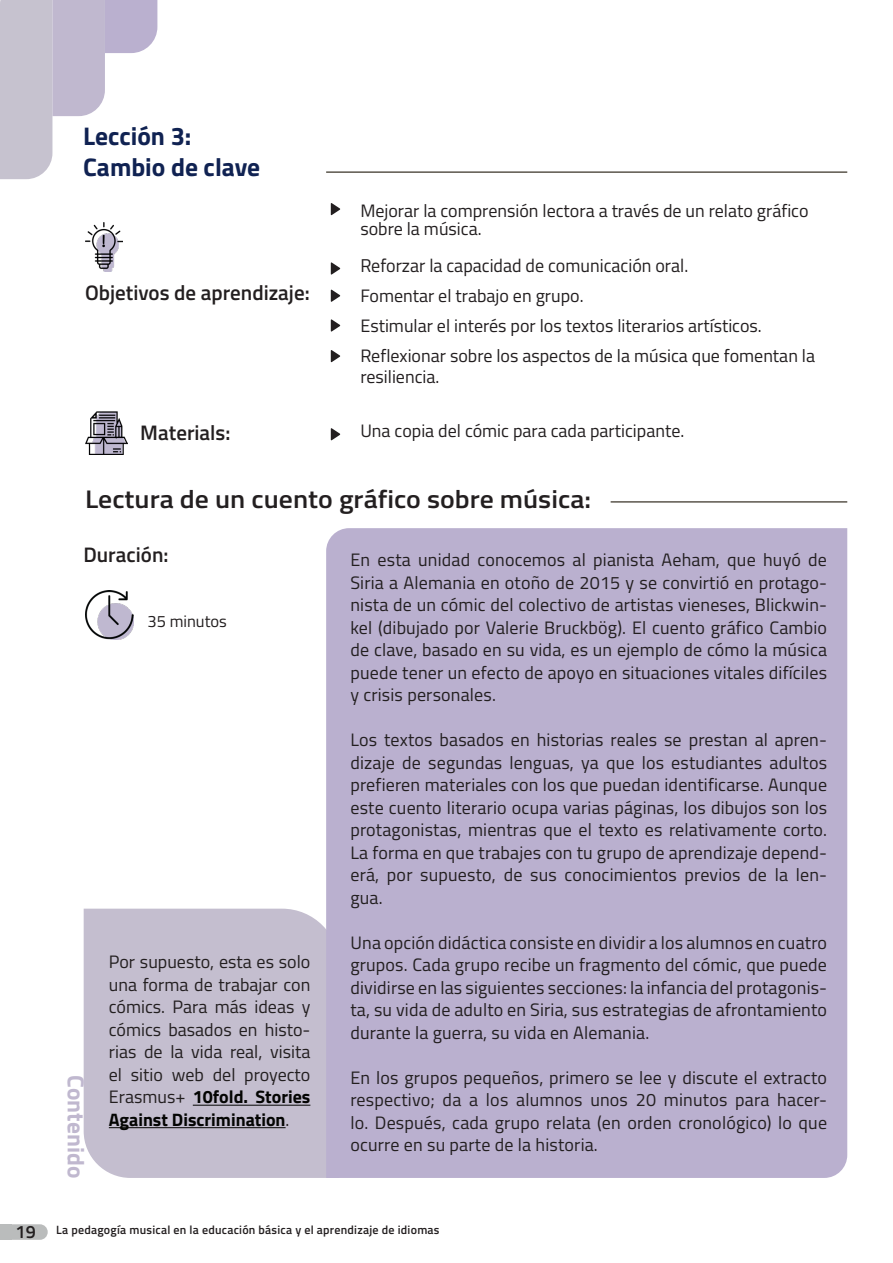
<style>
.page{position:relative;width:893px;height:1263px;background:#fff}
.page>*{position:absolute;margin:0;border:0;box-sizing:border-box;transform-origin:0 0}
.t1{font:600 25.5px "Titillium";color:#231f20;scale:1.09 1}
.t2{font:700 25.5px "Titillium";color:#102252}
.t3{font:700 23.4px "Titillium";color:#c0b8cf}
.t4{font:600 21px "Titillium";color:#231f20}
.t5{font:18.6px "Titillium";color:#231f20}
.tex2{font:18px/22.5px "Titillium";letter-spacing:.01em;color:#231f20;text-align:justify}
.t6{font:700 18px/22.5px "Titillium";color:#040503}
.t7{font:600 18px "Titillium";color:#231f20}
.tex2-2{font:16.5px "Titillium";color:#231f20}
.t8{font:600 12px "Titillium";letter-spacing:.02em;color:#231f20}
.s1{font-weight:400;color:#231f20}
</style>
<div class="page">
<div style="left:0;top:1224px;width:12px;height:16px;background:#babcbc"></div>
<div style="left:5px;top:1224px;width:43px;height:16px;background:#babcbc;border-radius:8px"></div>
<div style="left:84px;top:909px;width:242px;height:269px;background:#c4becf"></div>
<div style="left:326px;top:528px;width:521px;height:650px;background:#bab0cf"></div>
<hr style="left:193px;top:1105px;width:117px;height:1px;background:#040503">
<hr style="left:109px;top:1127px;width:177px;height:1px;background:#040503">
<svg style="left:331px;top:203px;width:9px;height:12px"></svg>
<svg style="left:331px;top:262px;width:9px;height:13px"></svg>
<svg style="left:331px;top:289px;width:9px;height:13px"></svg>
<svg style="left:331px;top:319px;width:9px;height:13px"></svg>
<svg style="left:331px;top:350px;width:9px;height:12px"></svg>
<svg style="left:331px;top:428px;width:9px;height:12px"></svg>
<img style="left:85px;top:223px;width:38px;height:49px">
<img style="left:85px;top:411px;width:43px;height:43px">
<svg style="left:0;top:0;width:157px;height:179px"></svg>
<hr style="left:326px;top:171px;width:521px;height:2px;background:#5b564c">
<hr style="left:611px;top:501px;width:236px;height:2px;background:#5b564c">
<img style="left:85px;top:590px;width:49px;height:49px">
<p class="t7" style="left:16px;top:1218px;width:22px">19</p>
<p class="t2" style="left:83px;top:117px;width:110px">Lección 3:</p>
<p class="t2" style="left:83px;top:147px;width:179px">Cambio de clave</p>
<p class="t4" style="left:85px;top:277px;width:226px">Objetivos de aprendizaje:</p>
<p class="t4" style="left:140px;top:417px;width:92px">Materials:</p>
<p class="tex2" style="left:360px;top:200px;width:450px;line-height:18px">Mejorar la comprensión lectora a través de un relato gráfico sobre la música.</p>
<p class="t5" style="left:360px;top:252px;width:329px">Reforzar la capacidad de comunicación oral.</p>
<p class="tex2" style="left:360px;top:284px;width:225px">Fomentar el trabajo en grupo.</p>
<p class="tex2" style="left:360px;top:314px;width:403px">Estimular el interés por los textos literarios artísticos.</p>
<p class="tex2" style="left:360px;top:344px;width:456px;line-height:21px">Reflexionar sobre los aspectos de la música que fomentan la resiliencia.</p>
<p class="tex2" style="left:360px;top:419px;width:325px">Una copia del cómic para cada participante.</p>
<p class="t1" style="left:85px;top:480px;width:466px">Lectura de un cuento gráfico sobre música:</p>
<p class="t4" style="left:83px;top:539px;width:87px">Duración:</p>
<p class="tex2" style="left:350px;top:548px;width:478px">En esta unidad conocemos al pianista Aeham, que huyó de</p>
<p class="tex2-2" style="left:148px;top:609px;width:81px">35 minutos</p>
<p class="t3" style="left:94px;top:1075px;width:104px;rotate:90deg">Contenido</p>
<p class="tex2" style="left:109px;top:950px;width:203px">Por supuesto, esta es solo una forma de trabajar con cómics. Para más ideas y</p>
<p class="tex2" style="left:109px;top:1040px;width:203px">rias de la vida real, visita</p>
<p class="tex2" style="left:109px;top:1017px;width:203px">cómics basados en histo-</p>
<p class="tex2" style="left:244px;top:1062px;width:68px">proyecto</p>
<p class="t6" style="left:109px;top:1062px;width:203px"><span class="s1">el<br>Erasmus+</span> 10fold. Stories<br>Against Discrimination<span class="s1">.</span></p>
<p class="tex2" style="left:172px;top:1062px;width:34px">web</p>
<p class="tex2" style="left:213px;top:1062px;width:24px">del</p>
<p class="tex2" style="left:131px;top:1062px;width:34px">sitio</p>
<p class="tex2" style="left:350px;top:570px;width:478px">Siria a Alemania en otoño de 2015 y se convirtió en protago-</p>
<p class="tex2" style="left:350px;top:593px;width:478px">nista de un cómic del colectivo de artistas vieneses, Blickwin-</p>
<p class="tex2" style="left:350px;top:615px;width:478px">kel (dibujado por Valerie Bruckbög .) El cuento gráfico Cambio</p>
<p class="tex2" style="left:350px;top:638px;width:478px">de clave, basado en su vida, es un ejemplo de cómo la música puede tener un efecto de apoyo en situaciones vitales difíciles y crisis personales.</p>
<p class="tex2" style="left:350px;top:728px;width:478px">Los textos basados en historias reales se prestan al apren-</p>
<p class="tex2" style="left:350px;top:773px;width:478px">prefieren materiales con los que puedan identificarse. Aunque este cuento literario ocupa varias páginas, los dibujos son los protagonistas, mientras que el texto es relativamente corto.</p>
<p class="tex2" style="left:350px;top:750px;width:478px">dizaje de segundas lenguas, ya que los estudiantes adultos</p>
<p class="tex2" style="left:350px;top:840px;width:478px">La forma en que trabajes con tu grupo de aprendizaje depend-</p>
<p class="tex2" style="left:350px;top:863px;width:478px">erá, por supuesto, de sus conocimientos previos de la len-</p>
<p class="tex2" style="left:350px;top:885px;width:34px">gua.</p>
<p class="tex2" style="left:350px;top:930px;width:478px">Una opción didáctica consiste en dividir a los alumnos en cuatro grupos. Cada grupo recibe un fragmento del cómic, que puede</p>
<p class="tex2" style="left:350px;top:998px;width:478px">ta, su vida de adulto en Siria, sus estrategias de afrontamiento</p>
<p class="tex2" style="left:350px;top:975px;width:478px">dividirse en las siguientes secciones la: infancia del protagonis-</p>
<p class="tex2" style="left:350px;top:1020px;width:300px">durante la guerra, su vida en Alemania.</p>
<p class="tex2" style="left:350px;top:1065px;width:478px">En los grupos pequeños, primero se lee y discute el extracto</p>
<p class="tex2" style="left:350px;top:1110px;width:478px">lo. Después, cada grupo relata (en orden cronológico) lo que</p>
<p class="tex2" style="left:350px;top:1088px;width:478px">respectivo; da a los alumnos unos 20 minutos para hacer-</p>
<p class="tex2" style="left:350px;top:1133px;width:249px">ocurre en su parte de la historia.</p>
<p class="t8" style="left:56px;top:1221px;width:385px">La pedagogía musical en la educación básica y el aprendizaje de idiomas</p>
</div>
